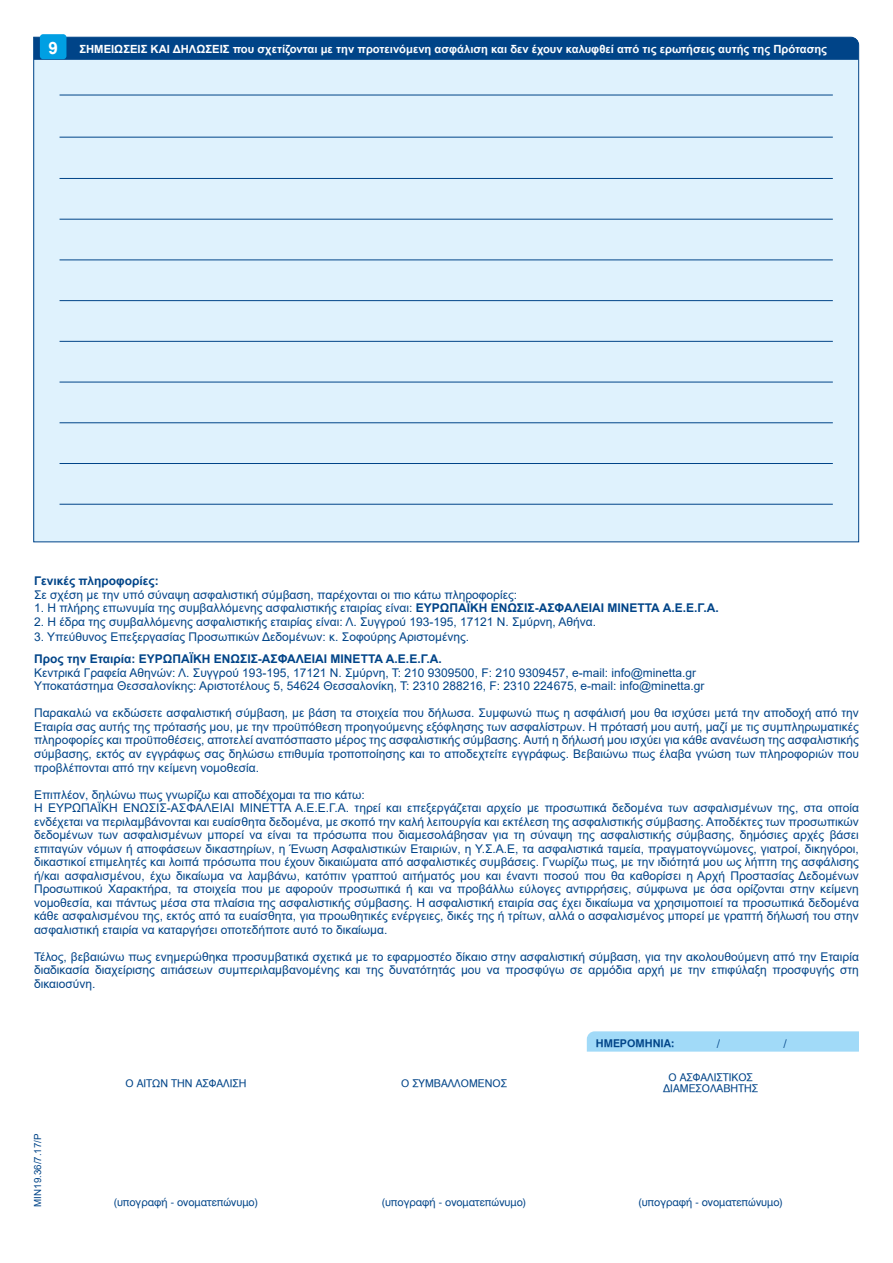
<style>
.page{position:relative;width:893px;height:1263px;background:#fff}
.page>*{position:absolute;margin:0;border:0;box-sizing:border-box;transform-origin:0 0}
.t1{font:700 17.1px "Arial";color:#fff}
.t2{font:12px/13.5px "Arial";color:#048}
.t3{font:700 12px "Arial";color:#048}
.t4{font:700 11.25px "Arial";color:#fff}
.t5{font:10.5px/10.5px "UB Helvetica";color:#048;text-align:center}
.t6{font:10.5px "UB Helvetica Bold";color:#048}
.t7{font:9.75px "Arial";color:#048}
.s1{font-weight:700}
</style>
<div class="page">
<div style="left:587px;top:1031px;width:272px;height:20px;background:#a1daf8"></div>
<svg style="left:33px;top:36px;width:826px;height:507px;background:#cfe6f4"></svg>
<div style="left:40px;top:34px;width:26px;height:25px;background:#009fe3;border-radius:3px"></div>
<h1 class="t1" style="left:48px;top:36px;width:11px">9</h1>
<p class="t4" style="left:79px;top:41px;width:749px">ΣΗΜΕΙΩΣΕΙΣ ΚΑΙ ΔΗΛΩΣΕΙΣ που σχετίζονται με την προτεινόμενη ασφάλιση και δεν έχουν καλυφθεί από τις ερωτήσεις αυτής της Πρότασης</p>
<p class="t3" style="left:34px;top:572px;width:126px">Γενικές πληροφορίες:</p>
<p class="t2" style="left:34px;top:588px;width:485px">Σε σχέση με την υπό σύναψη ασφαλιστική σύμβαση, παρέχονται οι πιο κάτω πληροφορίες:</p>
<p class="t2" style="left:34px;top:601px;width:686px">1. Η πλήρης επωνυμία της συμβαλλόμενης ασφαλιστικής εταιρίας είναι: <span class="s1">ΕΥΡΩΠΑΪΚΗ ΕΝΩΣΙΣ-ΑΣΦΑΛΕΙΑΙ ΜΙΝΕΤΤΑ Α.Ε.Ε.Γ.Α.</span></p>
<p class="t2" style="left:34px;top:615px;width:564px">2. Η έδρα της συμβαλλόμενης ασφαλιστικής εταιρίας είναι: Λ. Συγγρού 193-195, 17121 Ν. Σμύρνη, Αθήνα.</p>
<p class="t2" style="left:34px;top:629px;width:437px">3. Υπεύθυνος Επεξεργασίας Προσωπικών Δεδομένων: κ. Σοφούρης Αριστομένης.</p>
<p class="t3" style="left:34px;top:651px;width:409px">Προς την Εταιρία: ΕΥΡΩΠΑΪΚΗ ΕΝΩΣΙΣ-ΑΣΦΑΛΕΙΑΙ ΜΙΝΕΤΤΑ Α.Ε.Ε.Γ.Α.</p>
<p class="t2" style="left:34px;top:666px;width:672px">Κεντρικά Γραφεία Αθηνών: Λ. Συγγρού 193-195, 17121 Ν. Σμύρνη, Τ: 210 9309500, F: 210 9309457, e-mail: info@minetta.gr<br>Υποκατάστημα Θεσσαλονίκης: Αριστοτέλους 5, 54624 Θεσσαλονίκη, Τ: 2310 288216, F: 2310 224675, e-mail: info@minetta.gr</p>
<p class="t2" style="left:34px;top:706px;width:826px;text-align:justify">Παρακαλώ να εκδώσετε ασφαλιστική σύμβαση, με βάση τα στοιχεία που δήλωσα. Συμφωνώ πως η ασφάλισή μου θα ισχύσει μετά την αποδοχή από την Εταιρία σας αυτής της πρότασής μου, με την προϋπόθεση προηγούμενης εξόφλησης των ασφαλίστρων. Η πρότασή μου αυτή, μαζί με τις συμπληρωματικές πληροφορίες και προϋποθέσεις, αποτελεί αναπόσπαστο μέρος της ασφαλιστικής σύμβασης. Αυτή η δήλωσή μου ισχύει για κάθε ανανέωση της ασφαλιστικής σύμβασης, εκτός αν εγγράφως σας δηλώσω επιθυμία τροποποίησης και το αποδεχτείτε εγγράφως. Βεβαιώνω πως έλαβα γνώση των πληροφοριών που προβλέπονται από την κείμενη νομοθεσία.</p>
<p class="t2" style="left:34px;top:787px;width:826px">Επιπλέον, δηλώνω πως γνωρίζω και αποδέχομαι τα πιο κάτω:<br>Η ΕΥΡΩΠΑΪΚΗ ΕΝΩΣΙΣ-ΑΣΦΑΛΕΙΑΙ ΜΙΝΕΤΤΑ Α.Ε.Ε.Γ.Α. τηρεί και επεξεργάζεται αρχείο με προσωπικά δεδομένα των ασφαλισμένων της, στα οποία ενδέχεται να περιλαμβάνονται και ευαίσθητα δεδομένα, με σκοπό την καλή λειτουργία και εκτέλεση της ασφαλιστικής σύμβασης. Αποδέκτες των προσωπικών δεδομένων των ασφαλισμένων μπορεί να είναι τα πρόσωπα που διαμεσολάβησαν για τη σύναψη της ασφαλιστικής σύμβασης, δημόσιες αρχές βάσει επιταγών νόμων ή αποφάσεων δικαστηρίων, η Ένωση Ασφαλιστικών Εταιριών, η Υ.Σ.Α.Ε, τα ασφαλιστικά ταμεία, πραγματογνώμονες, γιατροί, δικηγόροι, δικαστικοί επιμελητές και λοιπά πρόσωπα που έχουν δικαιώματα από ασφαλιστικές συμβάσεις. Γνωρίζω πως, με την ιδιότητά μου ως λήπτη της ασφάλισης ή/και ασφαλισμένου, έχω δικαίωμα να λαμβάνω, κατόπιν γραπτού αιτήματός μου και έναντι ποσού που θα καθορίσει η Αρχή Προστασίας Δεδομένων Προσωπικού Χαρακτήρα, τα στοιχεία που με αφορούν προσωπικά ή και να προβάλλω εύλογες αντιρρήσεις, σύμφωνα με όσα ορίζονται στην κείμενη νομοθεσία, και πάντως μέσα στα πλαίσια της ασφαλιστικής σύμβασης. Η ασφαλιστική εταιρία σας έχει δικαίωμα να χρησιμοποιεί τα προσωπικά δεδομένα κάθε ασφαλισμένου της, εκτός από τα ευαίσθητα, για προωθητικές ενέργειες, δικές της ή τρίτων, αλλά ο ασφαλισμένος μπορεί με γραπτή δήλωσή του στην ασφαλιστική εταιρία να καταργήσει οποτεδήποτε αυτό το δικαίωμα.</p>
<p class="t2" style="left:34px;top:949px;width:826px;text-align:justify">Τέλος, βεβαιώνω πως ενημερώθηκα προσυμβατικά σχετικά με το εφαρμοστέο δίκαιο στην ασφαλιστική σύμβαση, για την ακολουθούμενη από την Εταιρία διαδικασία διαχείρισης αιτιάσεων συμπεριλαμβανομένης και της δυνατότητάς μου να προσφύγω σε αρμόδια αρχή με την επιφύλαξη προσφυγής στη δικαιοσύνη.</p>
<p class="t7" style="left:31px;top:1207px;width:75px;rotate:-90deg">ΜΙΝ19.36/7.17/P</p>
<p class="t5" style="left:125px;top:1078px;width:122px">Ο ΑΙΤΩΝ ΤΗΝ ΑΣΦΑΛΙΣΗ</p>
<p class="t5" style="left:113px;top:1197px;width:146px">(υπογραφή - ονοµατεπώνυµο)</p>
<p class="t5" style="left:401px;top:1078px;width:107px">Ο ΣΥΜΒΑΛΛΟΜΕΝΟΣ</p>
<p class="t5" style="left:382px;top:1197px;width:146px">(υπογραφή - ονοµατεπώνυµο)</p>
<p class="t6" style="left:596px;top:1036px;width:80px">ΗΜΕΡΟΜΗΝΙΑ:</p>
<p class="t6" style="left:717px;top:1036px;width:5px">/</p>
<p class="t6" style="left:784px;top:1036px;width:5px">/</p>
<p class="t5" style="left:663px;top:1072px;width:97px">Ο ΑΣΦΑΛΙΣΤΙΚΟΣ ∆ΙΑΜΕΣΟΛΑΒΗΤΗΣ</p>
<p class="t5" style="left:638px;top:1197px;width:146px">(υπογραφή - ονοµατεπώνυµο)</p>
</div>
